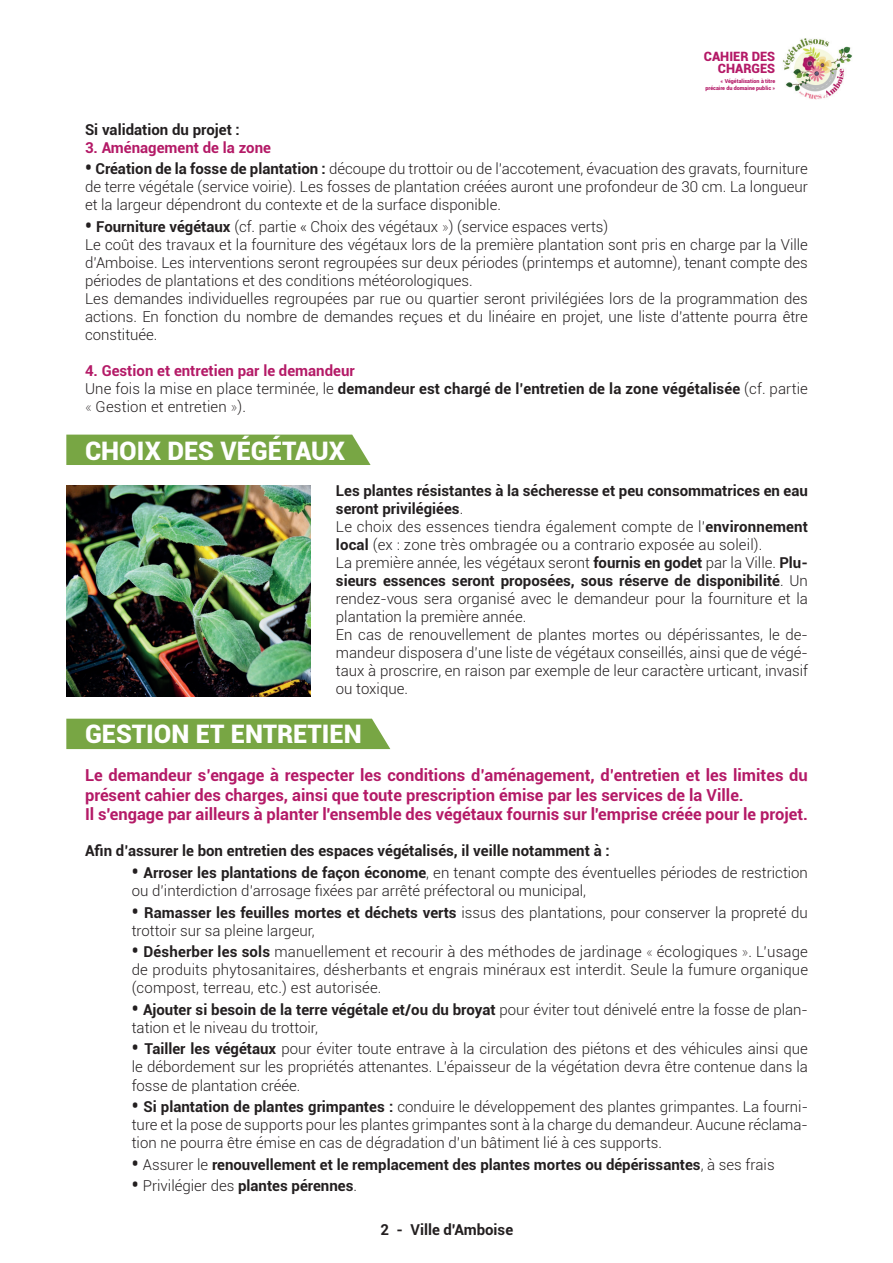
<style>
.page{position:relative;width:893px;height:1263px;background:#fff}
.page>*{position:absolute;margin:0;border:0;box-sizing:border-box;transform-origin:0 0}
.t1{font:900 25.5px "Roboto";color:#fff}
.t2{font:700 16.5px/19.8px "Roboto";color:#b41a67}
.t3{font:300 15px/18px "Roboto";color:#231f20}
.t4{font:700 15px "Roboto";color:#231f20}
.t5{font:700 15px "Roboto";color:#b41a67}
.t6{font:900 12.9px/12px "Roboto";color:#b41a67;text-align:right}
.t7{font:900 5.4px/6.4px "Roboto";color:#b41a67;text-align:right}
.s1{font-weight:900;font-size:18px}
.s2{font-weight:700}
.s3{font-weight:100}
.s4{font-weight:700;color:#b41a67}
.s5{font-weight:300}
</style>
<div class="page">
<img style="left:783px;top:38px;width:69px;height:62px">
<div style="left:66px;top:719px;width:324px;height:30px;background:#78a644"></div>
<div style="left:66px;top:435px;width:305px;height:30px;background:#78a644"></div>
<img style="left:66px;top:486px;width:244px;height:211px">
<p class="t6" style="left:704px;top:50px;width:73px">CAHIER DES<br>CHARGES</p>
<p class="t7" style="left:705px;top:78px;width:71px">« Végétalisation à titre précaire du domaine public »</p>
<p class="t4" style="left:85px;top:119px;width:156px">Si validation du projet :</p>
<p class="t5" style="left:85px;top:137px;width:187px">3. Aménagement de la zone</p>
<p class="t3" style="left:85px;top:159px;width:724px;text-align:justify"><span class="s1">•</span> <span class="s2">Création de la fosse de plantation :</span> découpe du trottoir ou de l’accotement, évacuation des gravats, fourniture de terre végétale (service voirie). Les fosses de plantation créées auront une profondeur de 30 cm. La longueur et la largeur dépendront du contexte et de la surface disponible.</p>
<p class="t3" style="left:85px;top:217px;width:724px"><span class="s1">•</span> <span class="s2">Fourniture végétaux</span> (cf. partie « Choix des végétaux <span class="s3">»</span>) (service espaces verts)<br>Le coût des travaux et la fourniture des végétaux lors de la première plantation sont pris en charge par la Ville d’Amboise. Les interventions seront regroupées sur deux périodes (printemps et automne), tenant compte des périodes de plantations et des conditions météorologiques.<br>Les demandes individuelles regroupées par rue ou quartier seront privilégiées lors de la programmation des actions. En fonction du nombre de demandes reçues et du linéaire en projet, une liste d’attente pourra être constituée.</p>
<p class="t3" style="left:85px;top:361px;width:724px"><span class="s4">4. Gestion et entretien par le demandeur<br></span>Une fois la mise en place terminée, le <span class="s2">demandeur est chargé de l’entretien de la zone végétalisée</span> (cf. partie <span class="s3">«</span> Gestion et entretien <span class="s3">»</span>).</p>
<h1 class="t1" style="left:85px;top:433px;width:261px">CHOIX DES VÉGÉTAUX</h1>
<p class="t3" style="left:336px;top:482px;width:474px"><span class="s2">Les plantes résistantes à la sécheresse et peu consommatrices en eau seront privilégiées</span>.<br>Le choix des essences tiendra également compte de l’<span class="s2">environnement local</span> (ex : zone très ombragée ou a contrario exposée au soleil).<br>La première année, les végétaux seront <span class="s2">fournis en godet</span> par la Ville. <span class="s2">Plu&shy;sieurs essences seront proposées, sous réserve de disponibilité</span>. Un rendez-vous sera organisé avec le demandeur pour la fourniture et la plantation la première année.<br>En cas de renouvellement de plantes mortes ou dépérissantes, le de&shy;mandeur disposera d’une liste de végétaux conseillés, ainsi que de végé&shy;taux à proscrire, en raison par exemple de leur caractère urticant, invasif ou toxique.</p>
<h1 class="t1" style="left:85px;top:716px;width:278px">GESTION ET ENTRETIEN</h1>
<p class="t2" style="left:85px;top:764px;width:724px">Le demandeur s’engage à respecter les conditions d’aménagement, d’entretien et les limites du présent cahier des charges, ainsi que toute prescription émise par les services de la Ville.<br>Il s'engage par ailleurs à planter l'ensemble des végétaux fournis sur l'emprise créée pour le projet.</p>
<p class="t4" style="left:85px;top:840px;width:526px">Afin d’assurer le bon entretien des espaces végétalisés, il veille notamment à :</p>
<p class="t3" style="left:132px;top:863px;width:678px"><span class="s1">•</span> <span class="s2">Arroser les plantations de façon économe</span>, en tenant compte des éventuelles périodes de restriction ou d’interdiction d’arrosage fixées par arrêté préfectoral ou municipal,</p>
<p class="t3" style="left:132px;top:903px;width:678px"><span class="s1">•</span> <span class="s2">Ramasser les feuilles mortes et déchets verts</span> issus des plantations, pour conserver la propreté du trottoir sur sa pleine largeur,</p>
<p class="t3" style="left:132px;top:942px;width:678px;text-align:justify"><span class="s1">•</span> <span class="s2">Désherber les sols</span> manuellement et recourir à des méthodes de jardinage <span class="s3">«</span> écologiques <span class="s3">»</span>. L’usage de produits phytosanitaires, désherbants et engrais minéraux est interdit. Seule la fumure organique (compost, terreau, etc.) est autorisée.</p>
<p class="t3" style="left:132px;top:1000px;width:678px"><span class="s1">•</span> <span class="s2">Ajouter si besoin de la terre végétale et/ou du broyat</span> pour éviter tout dénivelé entre la fosse de plan&shy;tation et le niveau du trottoir,</p>
<p class="t3" style="left:132px;top:1040px;width:678px;text-align:justify"><span class="s1">•</span> <span class="s2">Tailler les végétaux</span> pour éviter toute entrave à la circulation des piétons et des véhicules ainsi que le débordement sur les propriétés attenantes. L’épaisseur de la végétation devra être contenue dans la fosse de plantation créée.</p>
<p class="t3" style="left:132px;top:1097px;width:678px;text-align:justify"><span class="s1">•</span> <span class="s2">Si plantation de plantes grimpantes :</span> conduire le développement des plantes grimpantes. La fourni&shy;ture et la pose de supports pour les plantes grimpantes sont à la charge du demandeur. Aucune réclama&shy;tion ne pourra être émise en cas de dégradation d’un bâtiment lié à ces supports.</p>
<p class="t4" style="left:132px;top:1154px;width:644px"><span class="s1">•</span> <span class="s5">Assurer le</span> renouvellement et le remplacement des plantes mortes ou dépérissantes<span class="s5">, à ses frais</span></p>
<p class="t3" style="left:132px;top:1176px;width:227px"><span class="s1">•</span> Privilégier des <span class="s2">plantes pérennes</span>.</p>
<p class="t4" style="left:380px;top:1219px;width:134px">2 - Ville d'Amboise</p>
</div>
